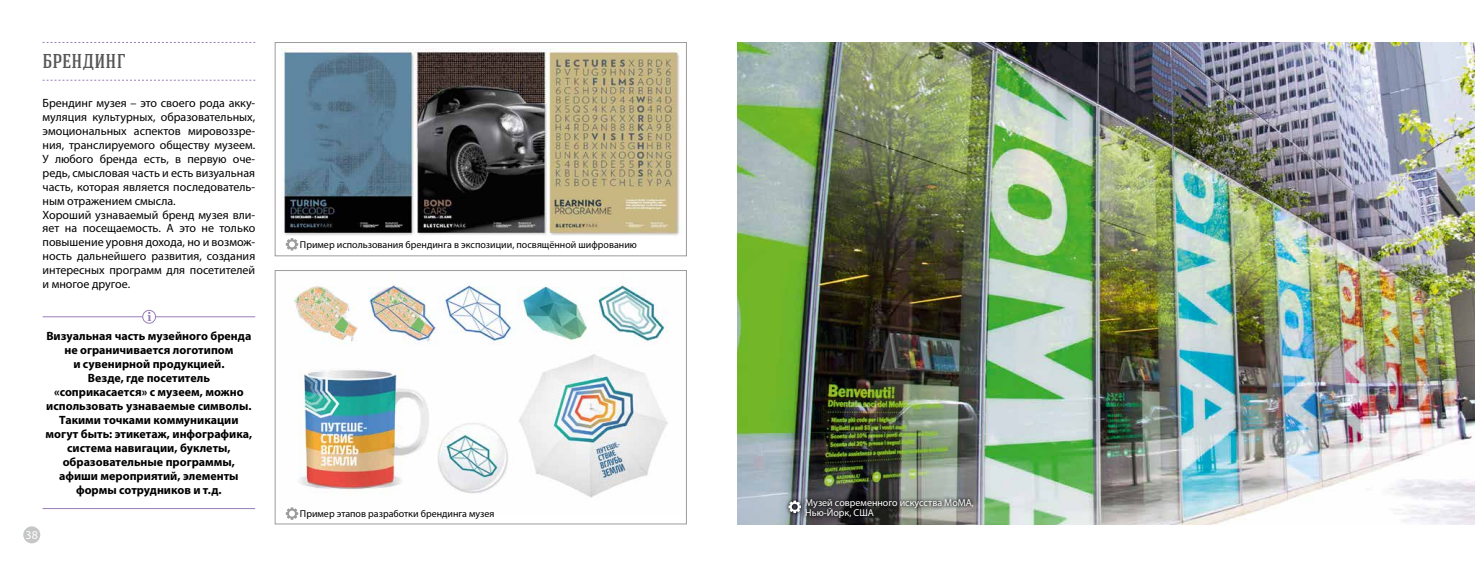
<style>
.page{position:relative;width:1475px;height:567px;background:#fff}
.page>*{position:absolute;margin:0;border:0;box-sizing:border-box;transform-origin:0 0}
.t1{font:500 20px "Hagin Caps";letter-spacing:.02em;color:#565655}
.t2{font:12px/13.9px "Myriad Pro";color:#000}
.t3{font:700 12px/14px "Myriad Pro";color:#000;text-align:center}
.t4{font:12px "Myriad Pro";color:#fff}
.t5{font:10px "Myriad Pro";color:#000}
.t6{font:10px/10px "Myriad Pro";color:#fff}
</style>
<div class="page">
<div style="left:23px;top:526px;width:17px;height:17px;background:#c5c6c6;border-radius:50%"></div>
<img style="left:285px;top:284px;width:383px;height:231px">
<img style="left:282px;top:48px;width:398px;height:187px">
<svg style="left:43px;top:42px;width:212px;height:1px"></svg>
<svg style="left:43px;top:80px;width:212px;height:1px"></svg>
<img style="left:737px;top:43px;width:737px;height:481px">
<hr style="left:43px;top:316px;width:212px;height:1px;background:#987eb9">
<hr style="left:43px;top:508px;width:212px;height:1px;background:#987eb9">
<div style="left:143px;top:310px;width:12px;height:13px;background:#fff;border-radius:50%"></div>
<div style="left:142px;top:310px;width:14px;height:14px;border:1px solid #987eb9;border-radius:50%"></div>
<svg style="left:147px;top:312px;width:4px;height:9px"></svg>
<div style="left:801px;top:495px;width:176px;height:27px;background:#000;opacity:.8"></div>
<div style="left:784px;top:496px;width:21px;height:21px;background:#000;opacity:.8"></div>
<svg style="left:788px;top:501px;width:12px;height:12px"></svg>
<svg style="left:286px;top:238px;width:12px;height:13px"></svg>
<svg style="left:286px;top:507px;width:12px;height:13px"></svg>
<div style="left:274px;top:42px;width:412px;height:214px;border:1px solid #9c9c9d"></div>
<div style="left:274px;top:270px;width:412px;height:254px;border:1px solid #9c9c9d"></div>
<h1 class="t1" style="left:43px;top:49px;width:84px">БРЕНДИНГ</h1>
<p class="t2" style="left:43px;top:96px;width:214px">Брендинг музея – это своего рода акку&shy;муляция культурных, образовательных, эмоциональных аспектов мировоззре&shy;ния, транслируемого обществу музеем.<br>У любого бренда есть, в первую оче&shy;редь, смысловая часть и есть визуальная часть, которая является последователь&shy;ным отражением смысла.<br>Хороший узнаваемый бренд музея вли&shy;яет на посещаемость. А это не только повышение уровня дохода, но и возмож&shy;ность дальнейшего развития, создания интересных программ для посетителей и многое другое.</p>
<p class="t3" style="left:46px;top:328px;width:208px">Визуальная часть музейного бренда не ограничивается логотипом<br>и сувенирной продукцией.<br>Везде, где посетитель «соприкасается» с музеем, можно использовать узнаваемые символы.<br>Такими точками коммуникации могут быть: этикетаж, инфографика, система навигации, буклеты, образовательные программы, афиши мероприятий, элементы формы сотрудников и т.д.</p>
<p class="t4" style="left:26px;top:527px;width:14px">38</p>
<p class="t5" style="left:300px;top:239px;width:338px">Пример использования брендинга в экспозиции, посвящённой шифрованию</p>
<p class="t5" style="left:300px;top:507px;width:196px">Пример этапов разработки брендинга музея</p>
<p class="t6" style="left:805px;top:498px;width:170px">Музей современного искусства MoMA,<br>Нью-Йорк, США</p>
</div>
